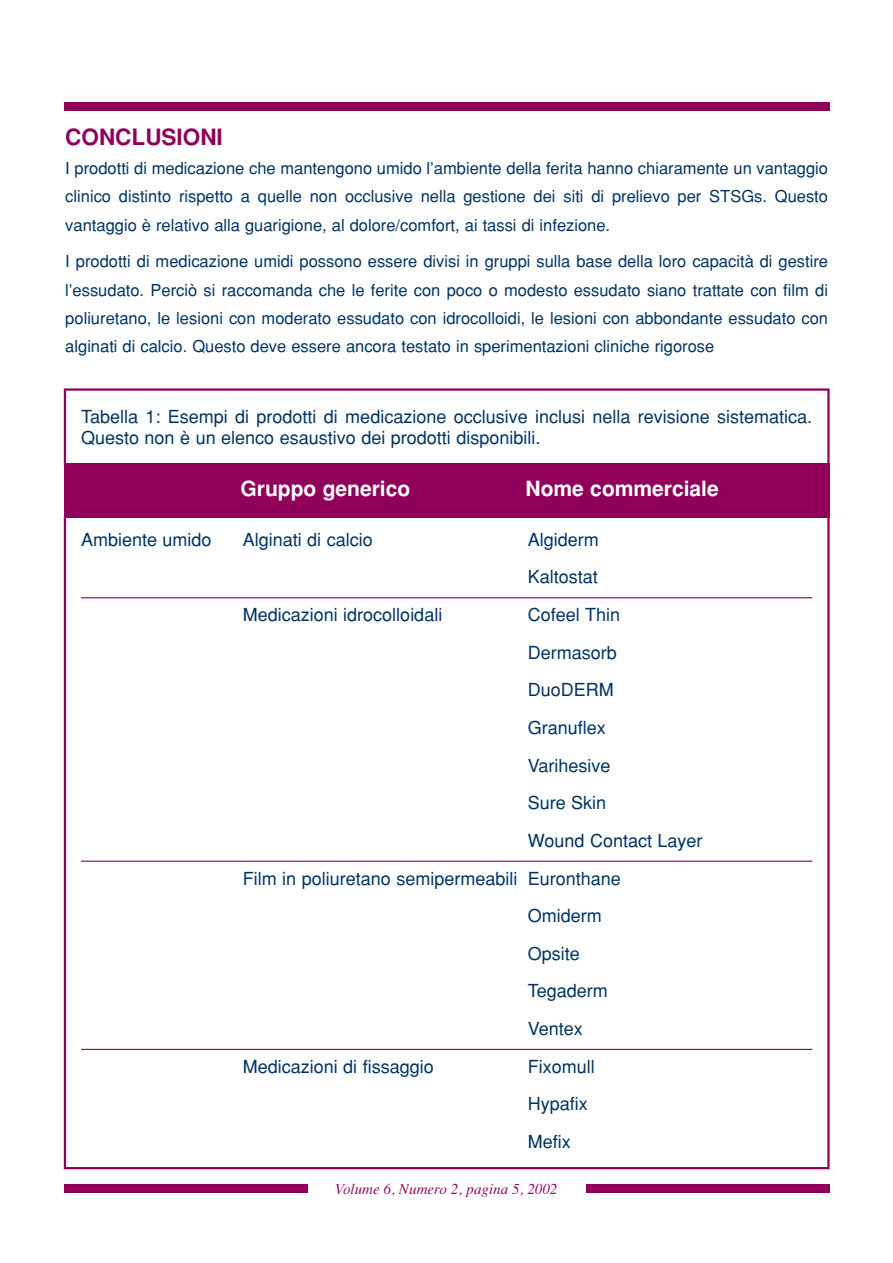
<style>
.page{position:relative;width:893px;height:1263px;background:#fff}
.page>*{position:absolute;margin:0;border:0;box-sizing:border-box;transform-origin:0 0}
.t1{font:700 22.5px "Helvetica";color:#90005b}
.t2{font:700 21px "Helvetica";color:#fff}
.t3{font:18px/37.7px "Helvetica";color:#003364}
.t4{font:16.5px/28.3px "Helvetica";color:#003364;text-align:justify}
.t5{font:italic 15px "Times";color:#90005b}
</style>
<div class="page">
<div style="left:64px;top:1184px;width:244px;height:9px;background:#90005b"></div>
<div style="left:585px;top:1184px;width:244px;height:9px;background:#90005b"></div>
<div style="left:64px;top:102px;width:765px;height:9px;background:#90005b"></div>
<hr style="left:81px;top:597px;width:731px;height:1px;background:#90005b">
<hr style="left:81px;top:861px;width:731px;height:1px;background:#90005b">
<hr style="left:81px;top:1049px;width:731px;height:1px;background:#90005b">
<div style="left:64px;top:388px;width:765px;height:77px;border:2px solid #90005b"></div>
<div style="left:64px;top:464px;width:765px;height:54px;background:#90005b"></div>
<h1 class="t1" style="left:65px;top:129px;width:159px">CONCLUSIONI</h1>
<p class="t4" style="left:65px;top:155px;width:764px">I prodotti di medicazione che mantengono umido l’ambiente della ferita hanno chiaramente un vantaggio clinico distinto rispetto a quelle non occlusive nella gestione dei siti di prelievo per STSGs. Questo vantaggio è relativo alla guarigione, al dolore/comfort, ai tassi di infezione.</p>
<p class="t4" style="left:65px;top:249px;width:764px">I prodotti di medicazione umidi possono essere divisi in gruppi sulla base della loro capacità di gestire l’essudato. Perciò si raccomanda che le ferite con poco o modesto essudato siano trattate con film di poliuretano, le lesioni con moderato essudato con idrocolloidi, le lesioni con abbondante essudato con alginati di calcio. Questo deve essere ancora testato in sperimentazioni cliniche rigorose</p>
<p class="t3" style="left:81px;top:408px;width:732px;line-height:21px">Tabella 1: Esempi di prodotti di medicazione occlusive inclusi nella revisione sistematica.<br>Questo non è un elenco esaustivo dei prodotti disponibili.</p>
<p class="t2" style="left:240px;top:481px;width:171px">Gruppo generico</p>
<p class="t2" style="left:525px;top:481px;width:195px">Nome commerciale</p>
<p class="t3" style="left:81px;top:522px;width:132px">Ambiente umido</p>
<p class="t3" style="left:243px;top:522px;width:132px">Alginati di calcio</p>
<p class="t3" style="left:527px;top:522px;width:72px">Algiderm<br>Kaltostat</p>
<p class="t3" style="left:243px;top:598px;width:201px">Medicazioni idrocolloidali</p>
<p class="t3" style="left:527px;top:598px;width:94px">Cofeel Thin</p>
<p class="t3" style="left:527px;top:635px;width:90px">Dermasorb</p>
<p class="t3" style="left:527px;top:673px;width:87px">DuoDERM</p>
<p class="t3" style="left:527px;top:711px;width:80px">Granuflex</p>
<p class="t3" style="left:527px;top:748px;width:84px">Varihesive</p>
<p class="t3" style="left:527px;top:786px;width:80px">Sure Skin</p>
<p class="t3" style="left:527px;top:823px;width:176px">Wound Contact Layer</p>
<p class="t3" style="left:243px;top:861px;width:379px">Film in poliuretano semipermeabili Euronthane</p>
<p class="t3" style="left:527px;top:899px;width:75px">Omiderm</p>
<p class="t3" style="left:527px;top:936px;width:54px">Opsite</p>
<p class="t3" style="left:527px;top:974px;width:82px">Tegaderm</p>
<p class="t3" style="left:527px;top:1012px;width:57px">Ventex</p>
<p class="t3" style="left:243px;top:1049px;width:193px">Medicazioni di fissaggio</p>
<p class="t3" style="left:527px;top:1049px;width:68px">Fixomull<br>Hypafix<br>Mefix</p>
<p class="t5" style="left:335px;top:1183px;width:224px">Volume 6, Numero 2, pagina 5, 2002</p>
</div>
